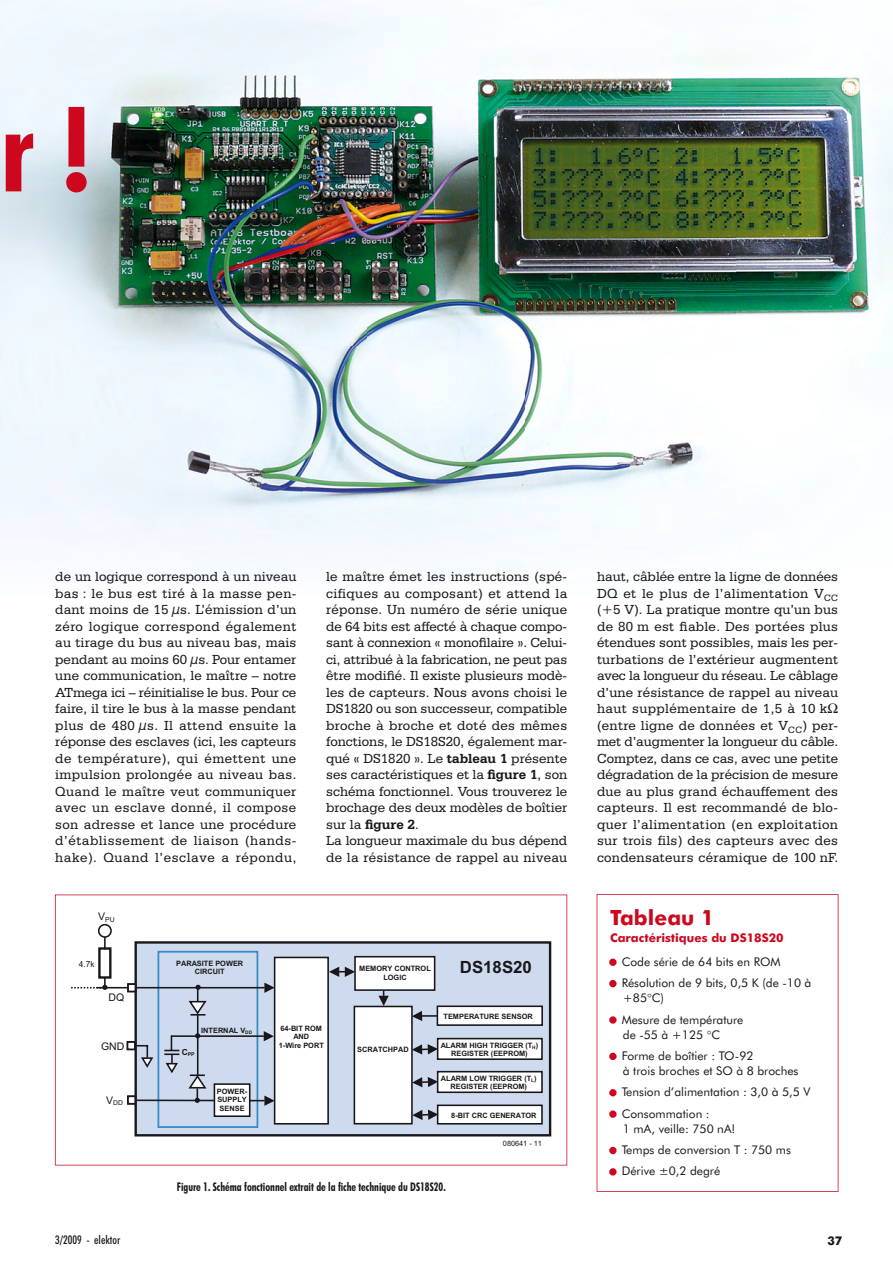
<style>
.page{position:relative;width:893px;height:1263px;background:#fff}
.page>*{position:absolute;margin:0;border:0;box-sizing:border-box;transform-origin:0 0}
.t1{font:700 condensed 118.5px "Futura BT";color:#cc071e}
.t2{font:700 21px "Futura BT";color:#cc071e}
.t3{font:700 16.8px "Arial";color:#1a171b}
.t4{font:13.95px/16.5px "Serifa BT";color:#1a171b}
.t5{font:12px/15px "Futura BT";color:#1a171b}
.t6{font:700 condensed 12px "Futura BT";color:#1a171b;scale:.9 1}
.t7{font:700 12px "Futura BT";color:#cc071e}
.t8{font:500 condensed 12px "Futura BT";color:#1a171b}
.t9{font:700 12px "Futura BT";color:#1a171b}
.t10{font:10.5px "Arial";color:#1a171b}
.t11{font:8.4px "Arial";color:#1a171b}
.t12{font:700 7.35px/8.6px "Arial";color:#1a171b;text-align:center}
.t13{font:7.35px "Arial";letter-spacing:-.005em;color:#1a171b}
.t14{font:6.75px "Arial";color:#1a171b}
.t15{font:700 5.25px "Arial";color:#1a171b}
.s1{font-weight:700}
.s2{color:#cc071e}
</style>
<div class="page">
<img style="left:0;top:0;width:892px;height:567px">
<svg style="left:55px;top:895px;width:512px;height:271px"></svg>
<svg style="left:596px;top:894px;width:242px;height:298px"></svg>
<svg style="left:647px;top:994px;width:4px;height:4px"></svg>
<svg style="left:707px;top:1030px;width:4px;height:4px"></svg>
<h1 class="t1" style="left:0;top:81px;width:94px">r !</h1>
<p class="t4" style="left:55px;top:569px;width:242px;text-align:justify">de un logique correspond à un niveau bas : le bus est tiré à la masse pen&shy;dant moins de 15 µs. L’émission d’un zéro logique correspond également au tirage du bus au niveau bas, mais pendant au moins 60 µs. Pour entamer une communication, le maître – notre ATmega ici – réinitialise le bus. Pour ce faire, il tire le bus à la masse pendant plus de 480 µs. Il attend ensuite la réponse des esclaves (ici, les capteurs de température), qui émettent une impulsion prolongée au niveau bas.<br>Quand le maître veut communiquer avec un esclave donné, il compose son adresse et lance une procédure d’établissement de liaison (hands&shy;hake). Quand l’esclave a répondu,</p>
<p class="t4" style="left:326px;top:569px;width:242px">le maître émet les instructions (spé&shy;cifiques au composant) et attend la réponse. Un numéro de série unique de 64 bits est affecté à chaque compo&shy;sant à connexion « monofilaire ». Celui&shy;ci, attribué à la fabrication, ne peut pas être modifié. Il existe plusieurs modè&shy;les de capteurs. Nous avons choisi le DS1820 ou son successeur, compatible broche à broche et doté des mêmes fonctions, le DS18S20, également mar&shy;qué « DS1820 ». Le <span class="s1">tableau 1</span> présente ses caractéristiques et la <span class="s1">figure 1</span>, son schéma fonctionnel. Vous trouverez le brochage des deux modèles de boîtier sur la <span class="s1">figure 2</span>.<br>La longueur maximale du bus dépend de la résistance de rappel au niveau</p>
<p class="t4" style="left:597px;top:569px;width:243px">haut, câblée entre la ligne de données DQ et le plus de l’alimentation V<sub>CC </sub>(+5 V). La pratique montre qu’un bus de 80 m est fiable. Des portées plus étendues sont possibles, mais les per&shy;turbations de l’extérieur augmentent avec la longueur du réseau. Le câblage d’une résistance de rappel au niveau haut supplémentaire de 1,5 à 10 k (entre ligne de données et V<sub>CC</sub>) per&shy;met d’augmenter la longueur du câble.<br>Comptez, dans ce cas, avec une petite dégradation de la précision de mesure due au plus grand échauffement des capteurs. Il est recommandé de blo&shy;quer l’alimentation (en exploitation sur trois fils) des capteurs avec des condensateurs céramique de 100 nF.</p>
<p class="t14" style="left:98px;top:917px;width:18px"><sup>V</sup>PU</p>
<p class="t11" style="left:79px;top:961px;width:17px">4.7k</p>
<p class="t10" style="left:108px;top:993px;width:17px">DQ</p>
<p class="t10" style="left:101px;top:1042px;width:25px">GND</p>
<p class="t14" style="left:106px;top:1100px;width:18px"><sup>V</sup>DD</p>
<p class="t12" style="left:176px;top:959px;width:69px">PARASITE POWER<br>CIRCUIT</p>
<p class="t12" style="left:359px;top:964px;width:73px">MEMORY CONTROL<br>LOGIC</p>
<p class="t3" style="left:460px;top:957px;width:73px">DS18S20</p>
<p class="t12" style="left:201px;top:1026px;width:52px">INTERNAL V<sub>DD</sub></p>
<p class="t15" style="left:182px;top:1051px;width:15px"><sup>C</sup>PP</p>
<p class="t12" style="left:217px;top:1087px;width:32px;text-align:justify">POWER-SUPPLY SENSE</p>
<p class="t12" style="left:279px;top:1024px;width:47px">64-BIT ROM<br>AND<br>1-Wire PORT</p>
<p class="t12" style="left:357px;top:1045px;width:53px">SCRATCHPAD</p>
<p class="t12" style="left:443px;top:1012px;width:91px">TEMPERATURE SENSOR</p>
<p class="t12" style="left:440px;top:1041px;width:99px">ALARM HIGH TRIGGER (T<sub>H</sub>)<br>REGISTER (EEPROM)</p>
<p class="t12" style="left:441px;top:1074px;width:97px">ALARM LOW TRIGGER (T<sub>L</sub>)<br>REGISTER (EEPROM)</p>
<p class="t12" style="left:451px;top:1111px;width:87px">8-BIT CRC GENERATOR</p>
<p class="t13" style="left:503px;top:1141px;width:41px">080641 - 11</p>
<p class="t6" style="left:177px;top:1180px;width:300px">Figure 1. Schéma fonctionnel extrait de la fiche technique du DS18S20.</p>
<h2 class="t2" style="left:610px;top:909px;width:106px">Tableau 1</h2>
<p class="t7" style="left:610px;top:933px;width:175px">Caractéristiques du DS18S20</p>
<p class="t5" style="left:610px;top:955px;width:172px"><span class="s2">•</span> Code série de 64 bits en ROM</p>
<p class="t5" style="left:623px;top:976px;width:190px;text-indent:-13px"><span class="s2">•</span> Résolution de 9 bits, 0,5 K (de -10 à +85 C)</p>
<p class="t5" style="left:623px;top:1013px;width:122px;text-indent:-13px"><span class="s2">•</span> Mesure de température de -55 à +125 C</p>
<p class="t5" style="left:623px;top:1049px;width:177px;text-indent:-13px"><span class="s2">•</span> Forme de boîtier : TO-92<br>à trois broches et SO à 8 broches</p>
<p class="t5" style="left:610px;top:1086px;width:202px"><span class="s2">•</span> Tension d’alimentation : 3,0 à 5,5 V</p>
<p class="t5" style="left:623px;top:1107px;width:114px;text-indent:-13px"><span class="s2">•</span> Consommation :<br>1 mA, veille: 750 nA!</p>
<p class="t5" style="left:610px;top:1143px;width:182px"><span class="s2">•</span> Temps de conversion T : 750 ms</p>
<p class="t5" style="left:610px;top:1165px;width:112px"><span class="s2">•</span> Dérive ±0,2 degré</p>
<p class="t8" style="left:55px;top:1235px;width:67px">3/2009 - elektor</p>
<p class="t9" style="left:827px;top:1236px;width:16px">37</p>
</div>
